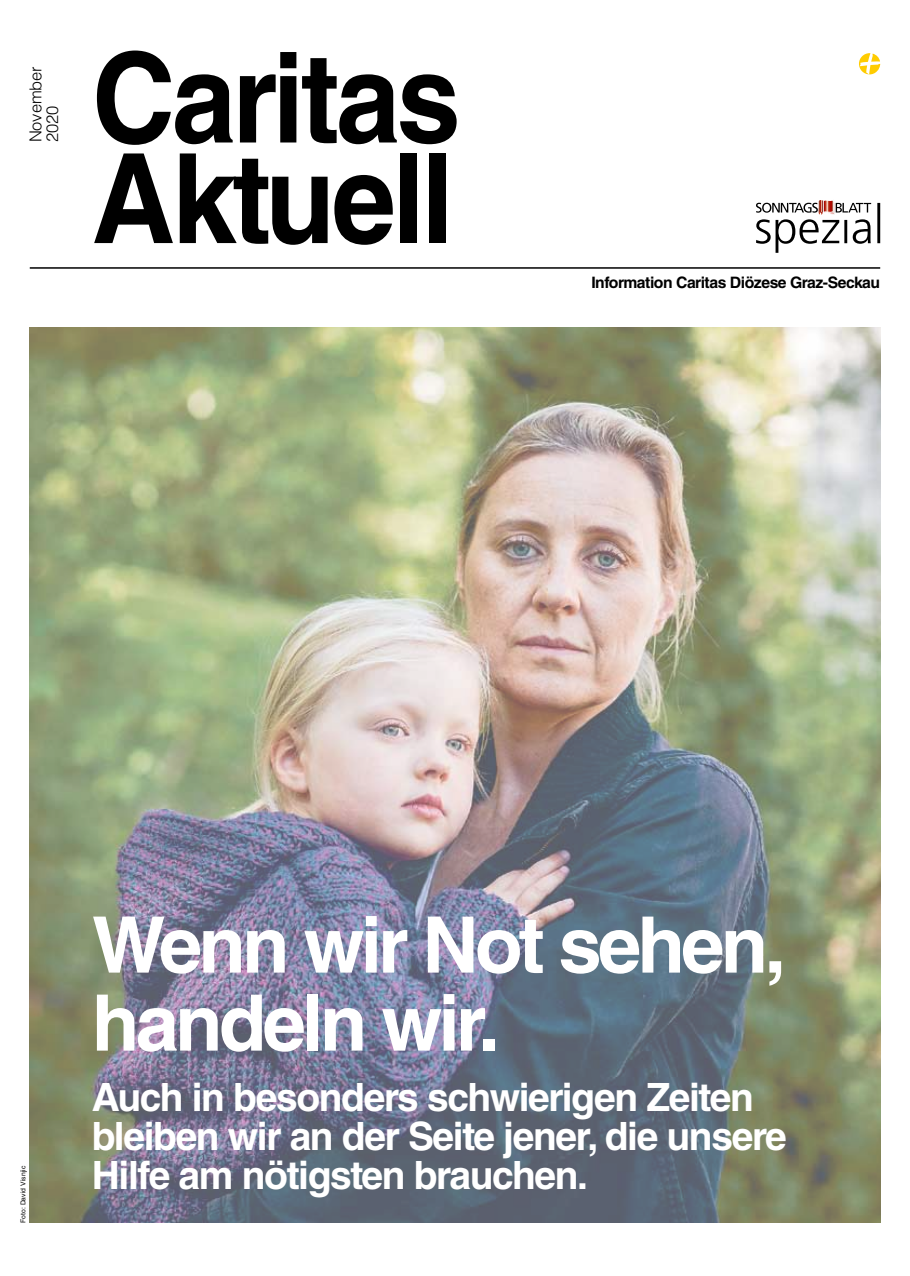
<style>
.page{position:relative;width:910px;height:1276px;background:#fff}
.page>*{position:absolute;margin:0;border:0;box-sizing:border-box;transform-origin:0 0}
.t1{font:700 124.8px/100.5px "Helvetica LT Std";letter-spacing:-.03em;color:#000;scale:.93 1}
.t2{font:700 78px/78px "Helvetica LT Std";letter-spacing:-.05em;color:#fff}
.t3{font:700 39px/39px "Helvetica LT Std";letter-spacing:-.035em;color:#fff}
.t4{font:300 16.5px/16.5px "Helvetica LT Std";letter-spacing:-.005em;color:#000}
.t5{font:700 15.75px "Helvetica LT Std";letter-spacing:-.03em;color:#000}
.t6{font:6.75px "Helvetica LT Std";letter-spacing:.02em;color:#000}
</style>
<div class="page">
<hr style="left:30px;top:267px;width:850px;height:2px;background:#000">
<svg style="left:756px;top:200px;width:124px;height:53px"></svg>
<svg style="left:859px;top:53px;width:21px;height:21px"></svg>
<img style="left:30px;top:327px;width:850px;height:895px">
<p class="t4" style="left:27px;top:142px;width:78px;rotate:-90deg">November<br>2020</p>
<h1 class="t1" style="left:92px;top:46px;width:398px">Caritas<br>Aktuell</h1>
<p class="t5" style="left:591px;top:273px;width:290px">Information Caritas Diözese Graz-Seckau</p>
<p class="t6" style="left:19px;top:1222px;width:59px;rotate:-90deg">Foto: David Visnjic</p>
<h2 class="t2" style="left:92px;top:905px;width:696px">Wenn wir Not sehen, handeln wir.</h2>
<p class="t3" style="left:92px;top:1077px;width:696px">Auch in besonders schwierigen Zeiten bleiben wir an der Seite jener, die unsere<br>Hilfe am nötigsten brauchen.</p>
</div>
